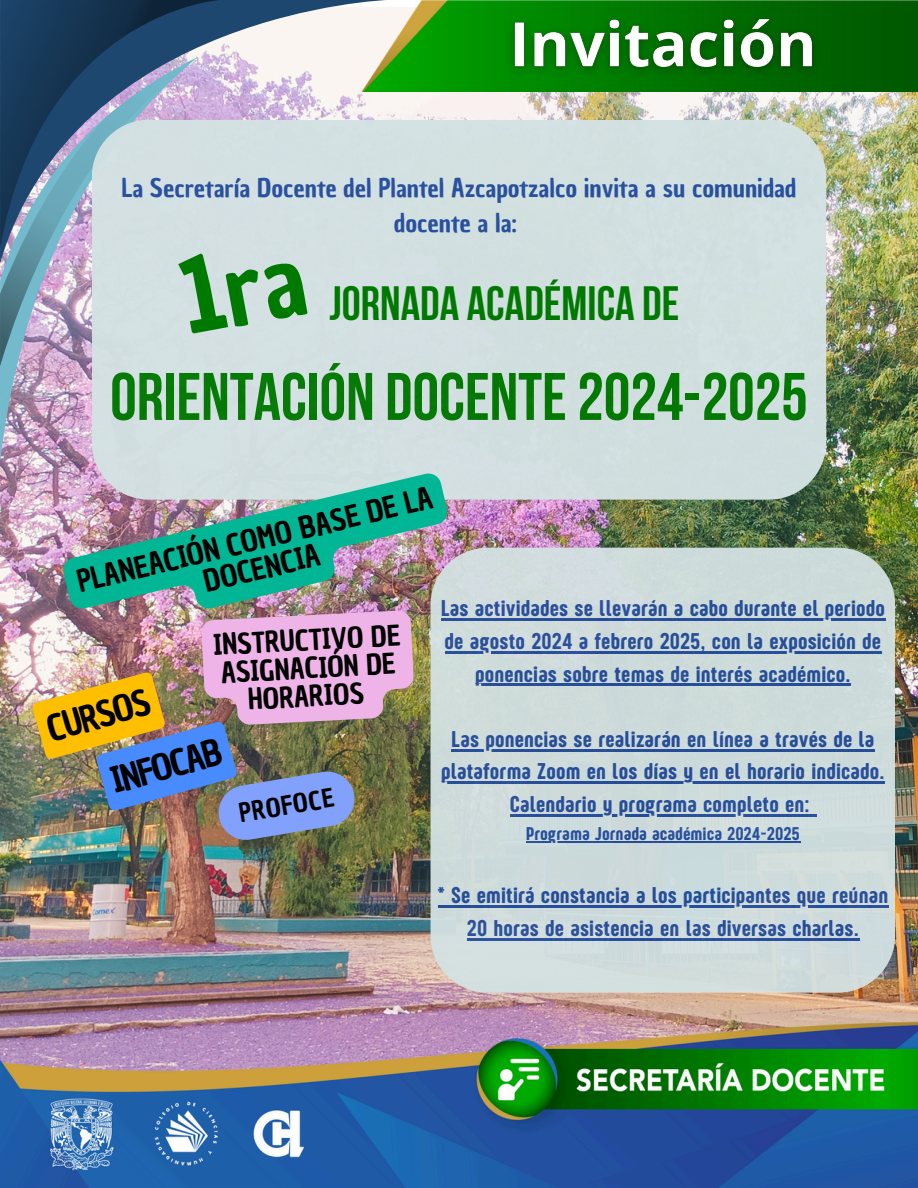
<style>
.page{position:relative;width:918px;height:1188px;background:#fff}
.page>*{position:absolute;margin:0;border:0;box-sizing:border-box;transform-origin:0 0}
.t1{font:700 67.05px "Bebas Neue";color:#007900}
.t2{font:700 48px "Bebas Neue";color:#007900}
.t3{font:34.95px "Chau Philomene One";color:#000}
.t4{font:29.25px/29.1px "Chau Philomene One";color:#000;text-align:center}
.t5{font:27.9px/28px "Chau Philomene One";color:#000;text-align:center}
.t6{font:25.05px/34.8px "Chau Philomene One";color:#254e9f;text-align:center}
.t7{font:25.05px "Chau Philomene One";color:#000}
.t8{font:23.55px/32.7px "Sugo Pro Display";letter-spacing:.035em;color:#254e9f;text-align:center}
.t9{font:19.05px "Sugo Pro Display";letter-spacing:.035em;color:#254e9f}
</style>
<div class="page">
<img style="left:0;top:92px;width:918px;height:930px">
<img style="left:0;top:366px;width:95px;height:96px">
<svg style="left:220px;top:0;width:167px;height:120px;fill:#faf5f0"></svg>
<svg style="left:0;top:0;width:220px;height:120px;background:#304c6d"></svg>
<svg style="left:0;top:57px;width:198px;height:309px;background:#6d83a0"></svg>
<img style="left:360px;top:0;width:558px;height:92px">
<img style="left:498px;top:2px;width:331px;height:84px">
<img style="left:0;top:1022px;width:918px;height:166px">
<div style="left:92px;top:120px;width:734px;height:380px;background:#d4e2e3;border-radius:57px"></div>
<img style="left:61px;top:471px;width:396px;height:169px">
<div style="left:431px;top:548px;width:464px;height:445px;background:#cedbda;border-radius:57px"></div>
<hr style="left:441px;top:619px;width:444px;height:2px;background:#254e9f">
<hr style="left:445px;top:651px;width:437px;height:2px;background:#254e9f">
<hr style="left:475px;top:684px;width:376px;height:2px;background:#254e9f">
<hr style="left:452px;top:749px;width:423px;height:2px;background:#254e9f">
<hr style="left:441px;top:782px;width:444px;height:2px;background:#254e9f">
<hr style="left:510px;top:814px;width:300px;height:3px;background:#254e9f">
<svg style="left:810px;top:814px;width:6px;height:3px"></svg>
<hr style="left:526px;top:841px;width:274px;height:1px;background:#254e9f">
<hr style="left:438px;top:905px;width:451px;height:3px;background:#254e9f">
<hr style="left:467px;top:938px;width:392px;height:2px;background:#254e9f">
<img style="left:32px;top:610px;width:384px;height:234px">
<p class="t6" style="left:121px;top:171px;width:677px">La Secretaría Docente del Plantel Azcapotzalco invita a su comunidad docente a la:</p>
<p class="t2" style="left:330px;top:284px;width:351px">JORNADA ACADÉMICA DE</p>
<h1 class="t1" style="left:110px;top:370px;width:699px">ORIENTACIÓN DOCENTE2024-2025</h1>
<h3 class="t4" style="left:74px;top:567px;width:366px;rotate:-13deg">PLANEACIÓN COMO BASE DE LA<br>DOCENCIA</h3>
<h2 class="t5" style="left:213px;top:631px;width:189px;rotate:-3deg">INSTRUCTIVO DE<br>ASIGNACIÓN DE<br>HORARIOS</h2>
<h5 class="t3" style="left:42px;top:706px;width:107px;rotate:-15deg">CURSOS</h5>
<h3 class="t3" style="left:106px;top:758px;width:115px;rotate:-15deg">INFOCAB</h3>
<p class="t7" style="left:236px;top:797px;width:97px;rotate:-10deg">PROFOCE</p>
<p class="t8" style="left:441px;top:592px;width:445px">Las actividades se llevarán a cabo durante el periodo de agosto 2024 a febrero 2025, con la exposición de ponencias sobre temas de interés académico.</p>
<p class="t8" style="left:441px;top:723px;width:444px">Las ponencias se realizarán en línea a través de la plataforma Zoom en los días y en el horario indicado.<br>Calendario y programa completo en:</p>
<p class="t9" style="left:526px;top:823px;width:275px">Programa Jornada académica 2024-2025</p>
<p class="t8" style="left:438px;top:879px;width:452px">* Se emitirá constancia a los participantes que reúnan<br>20 horas de asistencia en las diversas charlas.</p>
</div>
